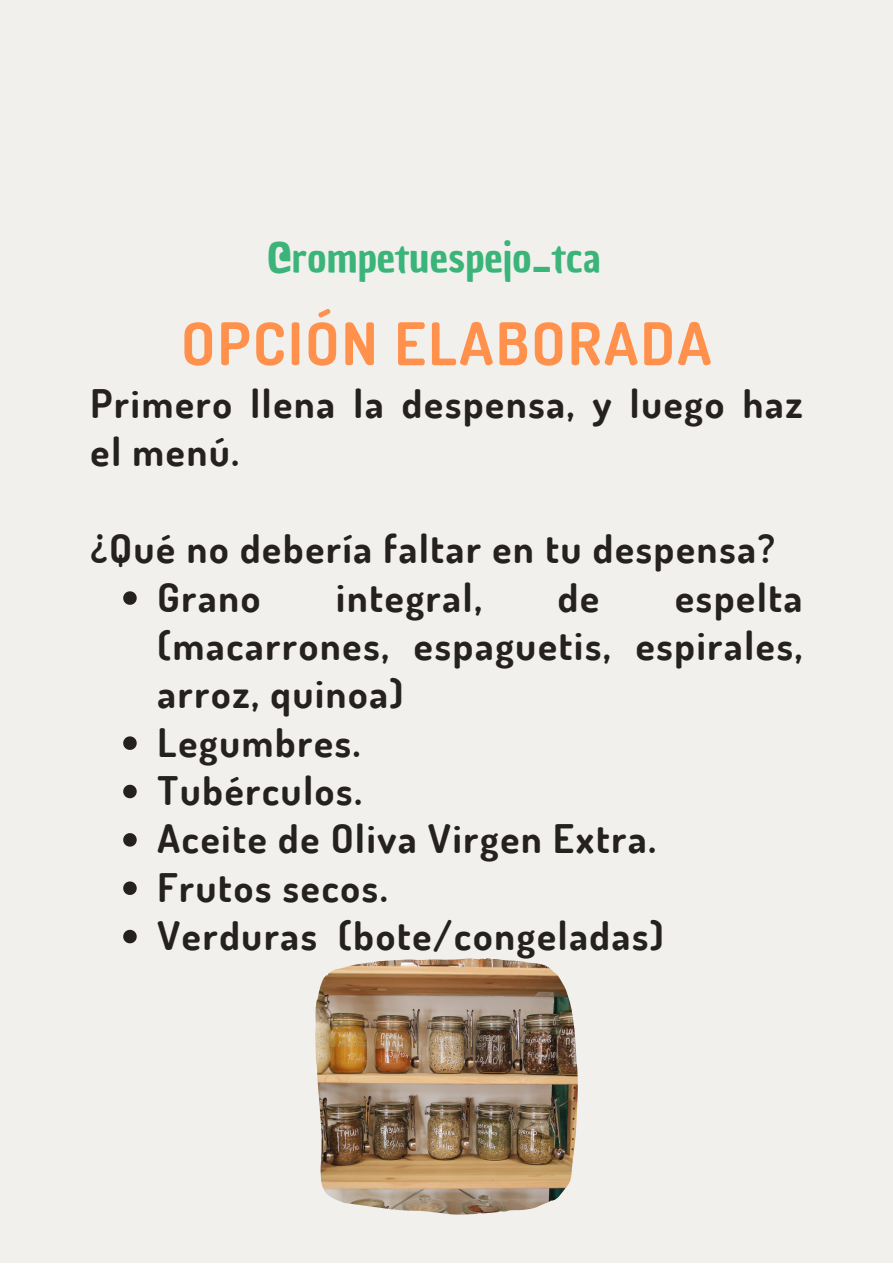
<style>
.page{position:relative;width:893px;height:1264px;background:#fff}
.page>*{position:absolute;margin:0;border:0;box-sizing:border-box;transform-origin:0 0}
.t1{font:700 58.8px "Dosis";letter-spacing:.045em;color:#ff914d}
.t2{font:41.4px "Chau Philomene One";color:#3bb47a}
.t3{font:700 39.3px/48.3px "Dosis";letter-spacing:.045em;color:#24211f}
</style>
<div class="page">
<div style="left:0;top:0;width:892px;height:1262px;background:#f1f0ec"></div>
<svg style="left:123px;top:591px;width:14px;height:14px"></svg>
<svg style="left:123px;top:736px;width:14px;height:14px"></svg>
<svg style="left:123px;top:784px;width:14px;height:14px"></svg>
<svg style="left:123px;top:833px;width:14px;height:13px"></svg>
<svg style="left:123px;top:881px;width:14px;height:14px"></svg>
<svg style="left:123px;top:929px;width:14px;height:14px"></svg>
<img style="left:315px;top:958px;width:262px;height:256px">
<p class="t2" style="left:267px;top:229px;width:335px">@rompetuespejo_tca</p>
<h1 class="t1" style="left:181px;top:305px;width:531px">OPCIÓN ELABORADA</h1>
<p class="t3" style="left:91px;top:378px;width:713px">Primero llena la despensa, y luego haz el menú.</p>
<p class="t3" style="left:91px;top:523px;width:685px">¿Qué no debería faltar en tu despensa?</p>
<p class="t3" style="left:157px;top:572px;width:646px;text-indent:517px">espelta (macarrones, espaguetis, espirales, arroz, quinoa)<br>Legumbres.<br>Tubérculos.<br>Aceite de Oliva Virgen Extra.<br>Frutos secos.<br>Verduras (bote/congeladas)</p>
<p class="t3" style="left:157px;top:572px;width:104px">Grano</p>
<p class="t3" style="left:336px;top:572px;width:147px">integral,</p>
<p class="t3" style="left:558px;top:572px;width:43px">de</p>
</div>
